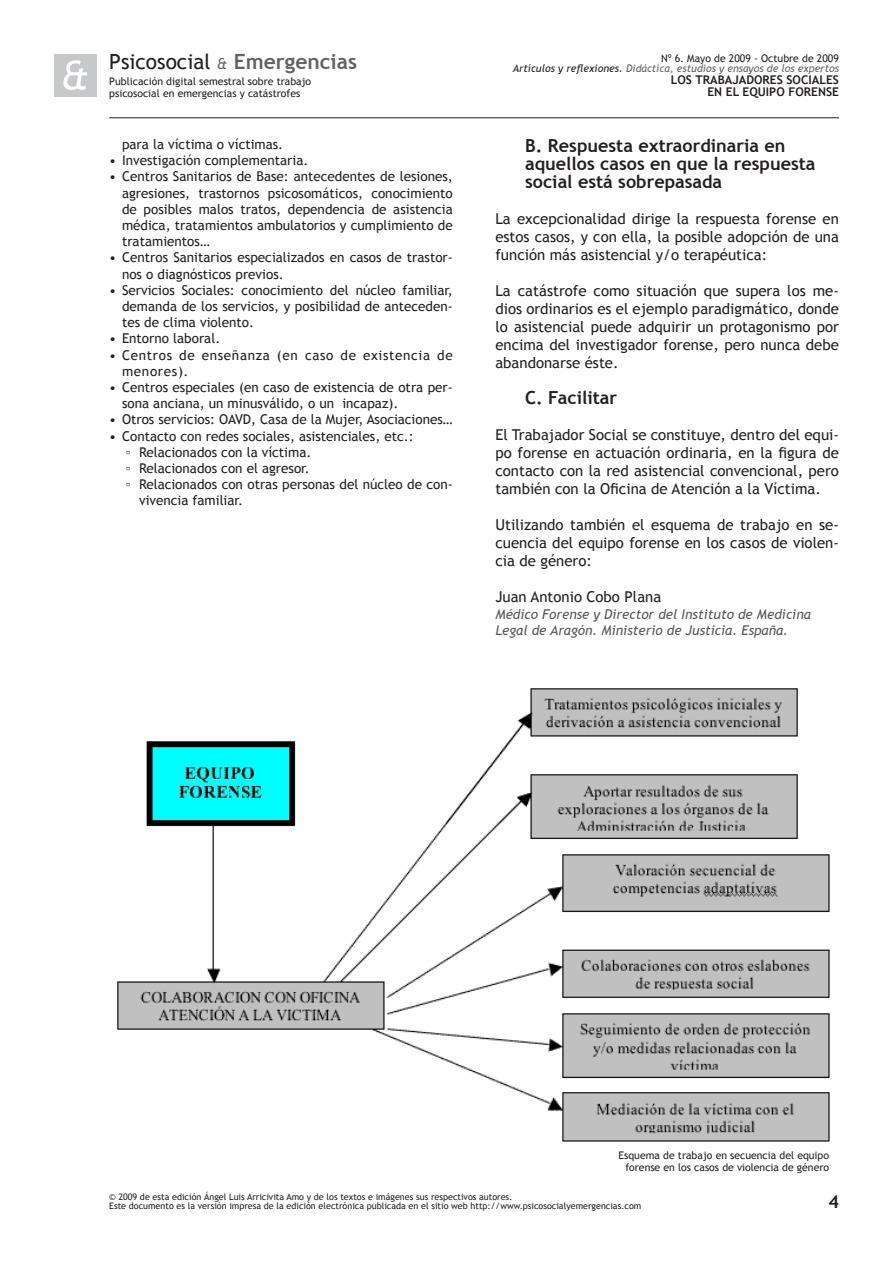
<style>
.page{position:relative;width:893px;height:1263px;background:#fff}
.page>*{position:absolute;margin:0;border:0;box-sizing:border-box;transform-origin:0 0}
.t1{font:21px "Trebuchet MS";color:#231f20}
.Título_3{font:700 18px/18px "Trebuchet MS";color:#231f20}
.Texto_corrido{font:15px/18px "Trebuchet MS";color:#231f20;text-align:justify}
.Lista_A{font:13.5px/16.2px "Trebuchet MS";color:#231f20;text-align:justify}
.Lista_B{font:13.5px/16.2px "Trebuchet MS";color:#231f20}
.Leyenda{font:italic 13.5px/16.2px "Trebuchet MS";color:#57585a}
.Lista_A-2{font:13.5px/16.2px "Trebuchet MS";letter-spacing:.05em;color:#231f20}
.t2{font:700 12px/12px "Trebuchet MS";color:#231f20;text-align:right}
.Pie_de_foto{font:10.5px/12px "Trebuchet MS";color:#231f20}
.t3{font:italic 10.5px/10.5px "Trebuchet MS";color:#636366;text-align:right}
.t4{font:9px/9px "Trebuchet MS";color:#231f20}
.s1{font-style:italic;font-size:15px;color:#636366}
.s2{font-weight:700;color:#636366}
.s3{font-style:normal;color:#231f20}
.s4{color:#231f20}
</style>
<div class="page">
<div style="left:54px;top:54px;width:43px;height:43px;background:#c7c8ca"></div>
<svg style="left:63px;top:60px;width:24px;height:30px"></svg>
<hr style="left:109px;top:117px;width:730px;height:1px;background:#231f20">
<img style="left:117px;top:688px;width:713px;height:454px">
<h1 class="t1" style="left:109px;top:50px;width:249px">Psicosocial <span class="s1">&amp;</span> <span class="s2">Emergencias</span></h1>
<p class="Pie_de_foto" style="left:109px;top:75px;width:203px">Publicación digital semestral sobre trabajo psicosocial en emergencias y catástrofes</p>
<p class="Lista_A" style="left:122px;top:136px;width:163px">para la víctima o víctimas.</p>
<p class="Lista_A" style="left:109px;top:152px;width:201px">• Investigación complementaria.</p>
<p class="Lista_A" style="left:122px;top:169px;width:332px;text-indent:-13px">• Centros Sanitarios de Base: antecedentes de lesiones, agresiones, trastornos psicosomáticos, conocimiento de posibles malos tratos, dependencia de asistencia médica, tratamientos ambulatorios y cumplimiento de tratamientos…</p>
<p class="Lista_A" style="left:122px;top:250px;width:332px;text-indent:-13px">• Centros Sanitarios especializados en casos de trastor&shy;nos o diagnósticos previos.</p>
<p class="Lista_A" style="left:122px;top:282px;width:332px;text-indent:-13px">• Servicios Sociales: conocimiento del núcleo familiar, demanda de los servicios, y posibilidad de anteceden&shy;tes de clima violento.</p>
<p class="Lista_A" style="left:109px;top:331px;width:113px">• Entorno laboral.</p>
<p class="Lista_A-2" style="left:122px;top:347px;width:332px;text-indent:-13px">• Centros de enseñanza (en caso de existencia de menores).</p>
<p class="Lista_A" style="left:122px;top:379px;width:332px;text-indent:-13px">• Centros especiales (en caso de existencia de otra per&shy;sona anciana, un minusválido, o un incapaz).</p>
<p class="Lista_A" style="left:109px;top:412px;width:345px">• Otros servicios: OAVD, Casa de la Mujer, Asociaciones…</p>
<p class="Lista_A" style="left:109px;top:428px;width:306px">• Contacto con redes sociales, asistenciales, etc.:</p>
<p class="Lista_B" style="left:126px;top:444px;width:187px">◦ Relacionados con la víctima.</p>
<p class="Lista_B" style="left:126px;top:460px;width:185px">◦ Relacionados con el agresor.</p>
<p class="Lista_B" style="left:139px;top:476px;width:315px;text-indent:-13px">◦ Relacionados con otras personas del núcleo de con&shy;vivencia familiar.</p>
<p class="t3" style="left:513px;top:53px;width:328px"><span class="s3">Nº 6. Mayo de 2009 - Octubre de 2009<br></span><span class="s4">Artículos y reflexiones.</span> Didáctica, estudios y ensayos de los expertos</p>
<p class="t2" style="left:671px;top:74px;width:170px">LOS TRABAJADORES SOCIALES<br>EN EL EQUIPO FORENSE</p>
<p class="Título_3" style="left:525px;top:137px;width:292px">B. Respuesta extraordinaria en aquellos casos en que la respuesta social está sobrepasada</p>
<p class="Texto_corrido" style="left:495px;top:210px;width:345px">La excepcionalidad dirige la respuesta forense en estos casos, y con ella, la posible adopción de una función más asistencial y/o terapéutica:</p>
<p class="Texto_corrido" style="left:495px;top:282px;width:345px">La catástrofe como situación que supera los me&shy;dios ordinarios es el ejemplo paradigmático, donde lo asistencial puede adquirir un protagonismo por encima del investigador forense, pero nunca debe abandonarse éste.</p>
<p class="Título_3" style="left:525px;top:389px;width:93px">C. Facilitar</p>
<p class="Texto_corrido" style="left:495px;top:426px;width:345px">El Trabajador Social se constituye, dentro del equi&shy;po forense en actuación ordinaria, en la figura de contacto con la red asistencial convencional, pero también con la Oficina de Atención a la Víctima.</p>
<p class="Texto_corrido" style="left:495px;top:516px;width:345px">Utilizando también el esquema de trabajo en se&shy;cuencia del equipo forense en los casos de violen&shy;cia de género:</p>
<p class="Texto_corrido" style="left:495px;top:588px;width:167px">Juan Antonio Cobo Plana</p>
<p class="Leyenda" style="left:495px;top:606px;width:317px">Médico Forense y Director del Instituto de Medicina<br>Legal de Aragón. Ministerio de Justicia. España.</p>
<p class="Pie_de_foto" style="left:619px;top:1149px;width:212px">Esquema de trabajo en secuencia del equipo</p>
<p class="Pie_de_foto" style="left:625px;top:1161px;width:205px">forense en los casos de violencia de género</p>
<p class="t4" style="left:109px;top:1192px;width:534px">© 2009 de esta edición Ángel Luis Arricivita Amo y de los textos e imágenes sus respectivos autores.<br>Este documento es la versión impresa de la edición electrónica publicada en el sitio web http://www.psicosocialyemergencias.com</p>
<h2 class="Título_3" style="left:828px;top:1193px;width:12px">4</h2>
</div>
